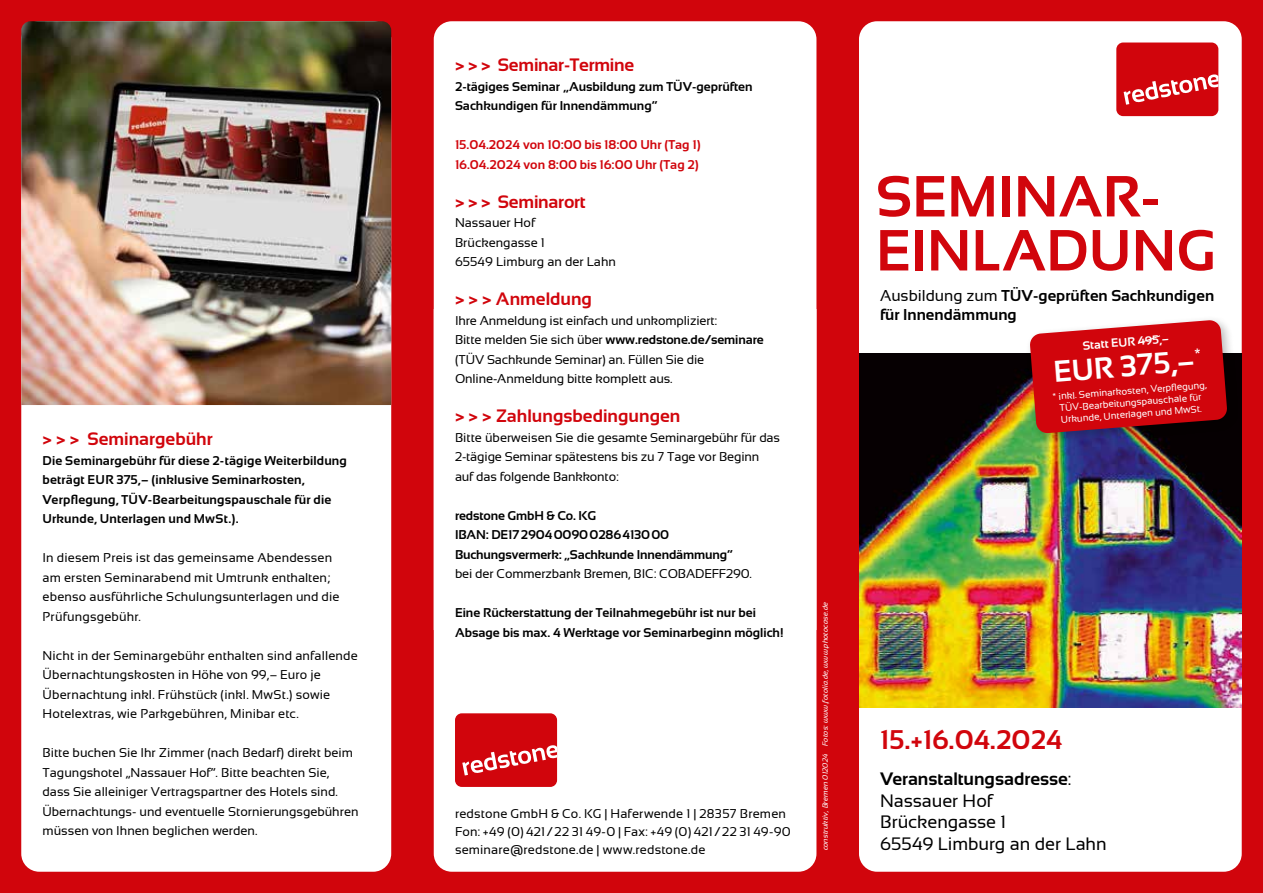
<style>
.page{position:relative;width:1263px;height:893px;background:#fff}
.page>*{position:absolute;margin:0;border:0;box-sizing:border-box;transform-origin:0 0}
.t1{font:700 57.9px/54px "Sansation";color:#d1050c}
.t2{font:700 30px "Sansation";color:#fff}
.t3{font:700 27px "Sansation";color:#d1050c}
.t4{font:700 18px "Sansation";letter-spacing:-.005em;color:#d1050c}
.t5{font:18px/21.6px "Sansation";letter-spacing:-.005em;color:#000}
.t6{font:700 15.75px/18.9px "Sansation";color:#000}
.t7{font:12.75px/19.5px "Sansation";color:#000}
.t8{font:700 12.75px/19.5px "Sansation";color:#000}
.t9{font:700 12.75px/19.5px "Sansation";color:#d1050c}
.t10{font:700 12px "Sansation";color:#fff}
.t11{font:9.75px/11.7px "Sansation";color:#fff;text-align:center}
.t12{font:italic 7.5px "Sansation";letter-spacing:.01em;color:#fff}
.s1{font-weight:700}
.s2{font-weight:400}
</style>
<div class="page">
<div style="left:0;top:0;width:412px;height:893px;background:#d1050c"></div>
<div style="left:21px;top:21px;width:370px;height:851px;background:#fff;border-radius:18px"></div>
<div style="left:838px;top:0;width:425px;height:893px;background:#d1050c"></div>
<div style="left:859px;top:21px;width:383px;height:851px;background:#fff;border-radius:18px"></div>
<img style="left:859px;top:354px;width:383px;height:353px">
<div style="left:1116px;top:43px;width:102px;height:73px;background:#d1050c;border-radius:7px"></div>
<svg style="left:1123px;top:74px;width:95px;height:31px"></svg>
<div style="left:412px;top:0;width:426px;height:893px;background:#d1050c"></div>
<div style="left:434px;top:630px;width:382px;height:242px;background:#fff"></div>
<div style="left:434px;top:21px;width:382px;height:609px;background:#fff"></div>
<div style="left:455px;top:713px;width:102px;height:74px;background:#d1050c;border-radius:7px"></div>
<svg style="left:462px;top:745px;width:95px;height:30px"></svg>
<img style="left:21px;top:21px;width:370px;height:384px">
<div style="left:1025px;top:316px;width:214px;height:129px;background:#000;opacity:.25"></div>
<svg style="left:1029px;top:320px;width:198px;height:113px;background:#c6191e"></svg>
<h3 class="t4" style="left:43px;top:429px;width:172px">&gt; &gt; &gt; Seminargebühr</h3>
<p class="t8" style="left:43px;top:450px;width:306px">Die Seminargebühr für diese 2-tägige Weiterbildung beträgt EUR 375,– (inklusive Seminarkosten, Verpflegung, TÜV-Bearbeitungspauschale für die Urkunde, Unterlagen und MwSt.).</p>
<p class="t7" style="left:43px;top:548px;width:298px">In diesem Preis ist das gemeinsame Abendessen am ersten Seminarabend mit Umtrunk enthalten; ebenso ausführliche Schulungsunterlagen und die Prüfungsgebühr.</p>
<p class="t7" style="left:43px;top:645px;width:317px">Nicht in der Seminargebühr enthalten sind anfallende Übernachtungskosten in Höhe von 99,– Euro je Übernachtung inkl. Frühstück (inkl. MwSt.) sowie Hotelextras, wie Parkgebühren, Minibar etc.</p>
<p class="t7" style="left:43px;top:743px;width:317px">Bitte buchen Sie Ihr Zimmer (nach Bedarf) direkt beim Tagungshotel „Nassauer Hof”. Bitte beachten Sie, dass Sie alleiniger Vertragspartner des Hotels sind.<br>Übernachtungs- und eventuelle Stornierungsgebühren müssen von Ihnen beglichen werden.</p>
<h3 class="t4" style="left:455px;top:55px;width:181px">&gt; &gt; &gt; Seminar-Termine</h3>
<p class="t8" style="left:455px;top:77px;width:299px">2-tägiges Seminar „Ausbildung zum TÜV-geprüften<br>Sachkundigen für Innendämmung“</p>
<p class="t9" style="left:455px;top:135px;width:247px">15.04.2024 von 10:00 bis 18:00 Uhr (Tag 1)<br>16.04.2024 von 8:00 bis 16:00 Uhr (Tag 2)</p>
<h3 class="t4" style="left:455px;top:192px;width:132px">&gt; &gt; &gt; Seminarort</h3>
<p class="t7" style="left:455px;top:213px;width:162px">Nassauer Hof<br>Brückengasse 1<br>65549 Limburg an der Lahn</p>
<h3 class="t4" style="left:455px;top:289px;width:138px">&gt; &gt; &gt; Anmeldung</h3>
<p class="t7" style="left:455px;top:311px;width:310px">Ihre Anmeldung ist einfach und unkompliziert:<br>Bitte melden Sie sich über <span class="s1">www.redstone.de/seminare </span>(TÜV Sachkunde Seminar) an. Füllen Sie die Online-Anmeldung bitte komplett aus.</p>
<h3 class="t4" style="left:455px;top:406px;width:227px">&gt; &gt; &gt; Zahlungsbedingungen</h3>
<p class="t7" style="left:455px;top:428px;width:327px">Bitte überweisen Sie die gesamte Seminargebühr für das<br>2-tägige Seminar spätestens bis zu 7 Tage vor Beginn auf das folgende Bankkonto:</p>
<p class="t8" style="left:455px;top:506px;width:279px">redstone GmbH &amp; Co. KG<br>IBAN: DE17290400900286413000<br>Buchungsvermerk: „Sachkunde Innendämmung“</p>
<p class="t7" style="left:455px;top:564px;width:298px">bei der Commerzbank Bremen, BIC: COBADEFF290.</p>
<p class="t8" style="left:455px;top:603px;width:330px">Eine Rückerstattung der Teilnahmegebühr ist nur bei<br>Absage bis max. 4 Werktage vor Seminarbeginn möglich!</p>
<p class="t7" style="left:455px;top:804px;width:337px;line-height:18px">redstone GmbH &amp; Co. KG | Haferwende 1 | 28357 Bremen<br>Fon: +49 (0) 421/22 31 49-0 | Fax: +49 (0) 421/22 31 49-90 seminare@redstone.de | www.redstone.de</p>
<p class="t12" style="left:821px;top:850px;width:250px;rotate:-90deg">construktiv, Bremen 012024 Fotos: www.fotolia.de, www.photocase.de</p>
<h1 class="t1" style="left:876px;top:169px;width:341px">SEMINAR-<br>EINLADUNG</h1>
<p class="t6" style="left:880px;top:286px;width:336px"><span class="s2">Ausbildung zum</span> TÜV-geprüften Sachkundigen für Innendämmung</p>
<p class="t10" style="left:1082px;top:339px;width:88px;rotate:-5deg">Statt EUR 495,–</p>
<h2 class="t2" style="left:1052px;top:356px;width:143px;rotate:-5deg">EUR 375,–</h2>
<p class="t11" style="left:1052px;top:392px;width:156px;rotate:-5deg">* inkl. Seminarkosten, Verpfl egung,<br>TÜV-Bearbeitungspauschale für<br>Urkunde, Unterlagen und MwSt.</p>
<h3 class="t3" style="left:880px;top:724px;width:184px">15.+16.04.2024</h3>
<h3 class="t5" style="left:880px;top:768px;width:228px"><span class="s1">Veranstaltungsadresse</span>:<br>Nassauer Hof<br>Brückengasse 1<br>65549 Limburg an der Lahn</h3>
</div>
